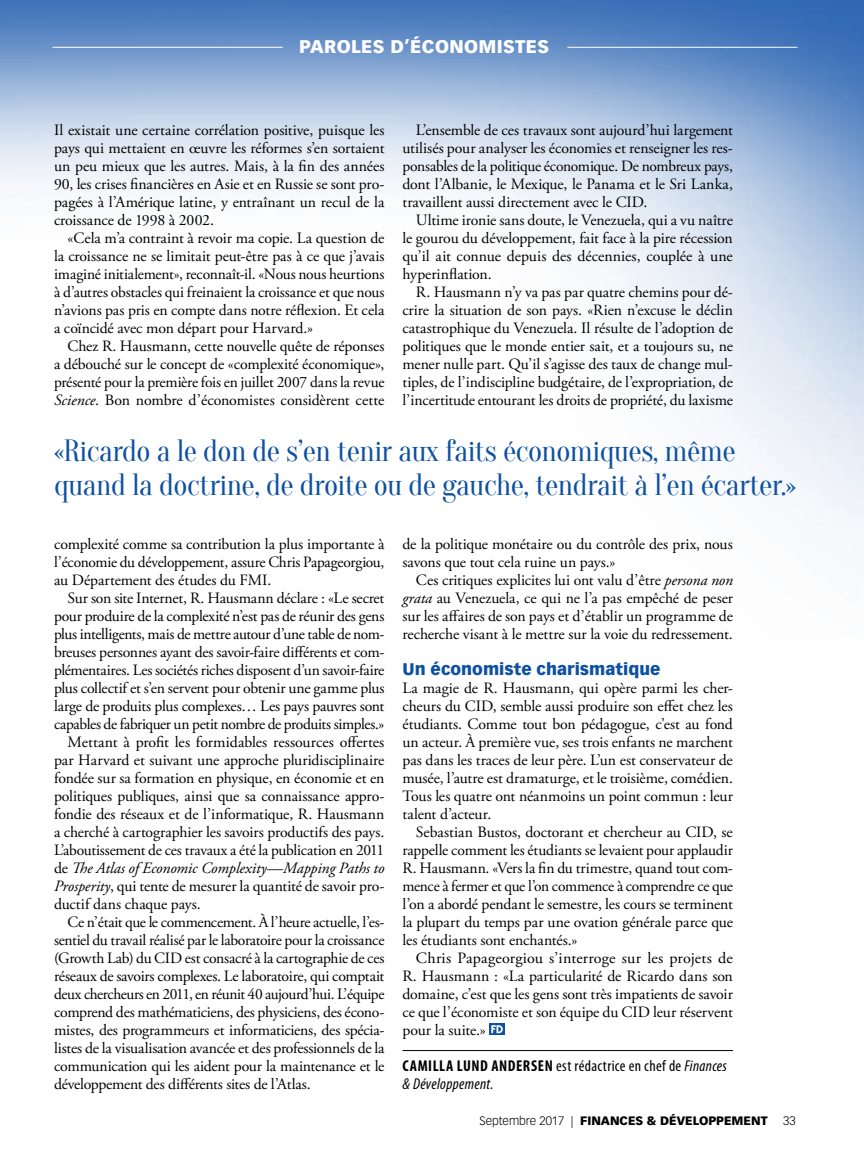
<style>
.page{position:relative;width:864px;height:1161px;background:#fff}
.page>*{position:absolute;margin:0;border:0;box-sizing:border-box;transform-origin:0 0}
.t1{font:30px/34.5px "Oranienbaum";letter-spacing:-.02em;color:#0f51a1}
.t2{font:900 18px "Vectora LT Std";letter-spacing:.02em;color:#fff}
.t3{font:900 16.5px "Vectora LT Std";color:#0f51a1}
.t4{font:15.75px/18px "Adobe Garamond Pro";letter-spacing:-.01em;color:#000;text-align:justify}
.t5{font:italic condensed 15.75px/18px "Myriad Pro";letter-spacing:.02em;color:#000}
.t6{font:15.75px "Adobe Garamond Pro";letter-spacing:-.03em;color:#000}
.t7{font:italic 15.75px "Adobe Garamond Pro";letter-spacing:-.005em;color:#000}
.t8{font:900 12px "Vectora LT Std";color:#000}
.t9{font:300 12px "Vectora LT Std";color:#000}
.s1{font-style:italic}
.s2{font-style:normal}
.s3{font-weight:700;font-style:normal}
.s4{font-weight:300}
</style>
<div class="page">
<img style="left:0;top:0;width:864px;height:533px">
<hr style="left:53px;top:47px;width:230px;height:1px;background:#fff">
<hr style="left:567px;top:47px;width:230px;height:1px;background:#fff">
<hr style="left:402px;top:1050px;width:331px;height:1px;background:#000">
<svg style="left:489px;top:1024px;width:16px;height:11px"></svg>
<svg style="left:491px;top:1025px;width:12px;height:8px"></svg>
<p class="t2" style="left:299px;top:36px;width:252px">PAROLES D’ÉCONOMISTES</p>
<p class="t4" style="left:54px;top:122px;width:332px">Il existait une certaine corrélation positive, puisque les pays qui mettaient en œuvre les réformes s’en sortaient un peu mieux que les autres. Mais, à la fin des années 90, les crises financières en Asie et en Russie se sont pro&shy;pagées à l’Amérique latine, y entraînant un recul de la croissance de 1998 à 2002.</p>
<p class="t4" style="left:54px;top:230px;width:332px;text-indent:13px">«Cela m’a contraint à revoir ma copie. La question de la croissance ne se limitait peut-être pas à ce que j’avais imaginé initialement», reconnaît-il. «Nous nous heurtions à d’autres obstacles qui freinaient la croissance et que nous n’avions pas pris en compte dans notre réflexion. Et cela a coïncidé avec mon départ pour Harvard.»</p>
<p class="t4" style="left:54px;top:338px;width:332px;text-indent:13px">Chez R. Hausmann, cette nouvelle quête de réponses a débouché sur le concept de «complexité économique», présenté pour la première fois en juillet 2007 dans la revue <span class="s1">Science</span>. Bon nombre d’économistes considèrent cette</p>
<p class="t4" style="left:402px;top:122px;width:332px;text-indent:14px">L’ensemble de ces travaux sont aujourd’hui largement utilisés pour analyser les économies et renseigner les res&shy;ponsables de la politique économique. De nombreux pays, dont l’Albanie, le Mexique, le Panama et le Sri Lanka, travaillent aussi directement avec le CID.</p>
<p class="t4" style="left:402px;top:212px;width:332px;text-indent:14px">Ultime ironie sans doute, le Venezuela, qui a vu naître le gourou du développement, fait face à la pire récession qu’il ait connue depuis des décennies, couplée à une hyperinflation.</p>
<p class="t4" style="left:402px;top:284px;width:332px;text-indent:13px">R. Hausmann n’y va pas par quatre chemins pour dé&shy;crire la situation de son pays. «Rien n’excuse le déclin catastrophique du Venezuela. Il résulte de l’adoption de politiques que le monde entier sait, et a toujours su, ne mener nulle part. Qu’il s’agisse des taux de change mul&shy;tiples, de l’indiscipline budgétaire, de l’expropriation, de l’incertitude entourant les droits de propriété, du laxisme</p>
<h1 class="t1" style="left:54px;top:434px;width:744px">«Ricardo a le don de s’en tenir aux faits économiques, même quand la doctrine, de droite ou de gauche, tendrait à l’en écarter.»</h1>
<p class="t4" style="left:54px;top:536px;width:332px">complexité comme sa contribution la plus importante à l’économie du développement, assure Chris Papageorgiou, au Département des études du FMI.</p>
<p class="t4" style="left:67px;top:590px;width:318px">Sur son site Internet, R. Hausmann déclare : «Le secret</p>
<p class="t4" style="left:54px;top:608px;width:332px">pour produire de la complexité n’est pas de réunir des gens</p>
<p class="t4" style="left:54px;top:626px;width:332px">plus intelligents, mais de mettre autour d’une table de nom-</p>
<p class="t4" style="left:54px;top:644px;width:332px">breuses personnes ayant des savoir-faire différents et com-</p>
<p class="t4" style="left:54px;top:662px;width:332px">plémentaires. Les sociétés riches disposent d’un savoir-faire</p>
<p class="t4" style="left:54px;top:680px;width:332px">plus collectif et s’en servent pour obtenir une gamme plus</p>
<p class="t4" style="left:54px;top:698px;width:332px">large de produits plus complexes… Les pays pauvres sont</p>
<p class="t4" style="left:54px;top:716px;width:332px">capables de fabriquer un petit nombre de produits simples.»</p>
<p class="t4" style="left:68px;top:734px;width:318px">Mettant à profit les formidables ressources offertes</p>
<p class="t4" style="left:54px;top:752px;width:332px">par Harvard et suivant une approche pluridisciplinaire</p>
<p class="t4" style="left:54px;top:770px;width:332px">fondée sur sa formation en physique, en économie et en</p>
<p class="t4" style="left:54px;top:788px;width:332px">politiques publiques, ainsi que sa connaissance appro-</p>
<p class="t4" style="left:54px;top:806px;width:332px">fondie des réseaux et de l’informatique, R. Hausmann</p>
<p class="t4" style="left:54px;top:824px;width:332px">a cherché à cartographier les savoirs productifs des pays.</p>
<p class="t4" style="left:54px;top:842px;width:332px">L’aboutissement de ces travaux a été la publication en 2011</p>
<p class="t7" style="left:54px;top:859px;width:332px"><span class="s2">de</span> The Atlas of Economic Complexity—Mapping Paths to</p>
<p class="t4" style="left:54px;top:878px;width:332px"><span class="s1">Prosperity</span>, qui tente de mesurer la quantité de savoir pro-</p>
<p class="t4" style="left:54px;top:896px;width:148px">ductif dans chaque pays.</p>
<p class="t4" style="left:68px;top:914px;width:318px">Ce n’était que le commencement. À l’heure actuelle, l’es-</p>
<p class="t4" style="left:54px;top:932px;width:332px">sentiel du travail réalisé par le laboratoire pour la croissance</p>
<p class="t4" style="left:54px;top:950px;width:332px">(Growth Lab) du CID est consacré à la cartographie de ces</p>
<p class="t4" style="left:54px;top:968px;width:332px">réseaux de savoirs complexes. Le laboratoire, qui comptait</p>
<p class="t6" style="left:54px;top:985px;width:332px">deux chercheurs en 2011, en réunit 40 aujourd’hui. L’équipe</p>
<p class="t4" style="left:54px;top:1004px;width:332px">comprend des mathématiciens, des physiciens, des écono-</p>
<p class="t4" style="left:54px;top:1022px;width:332px">mistes, des programmeurs et informaticiens, des spécia-</p>
<p class="t4" style="left:54px;top:1040px;width:332px">listes de la visualisation avancée et des professionnels de la</p>
<p class="t4" style="left:54px;top:1058px;width:332px">communication qui les aident pour la maintenance et le</p>
<p class="t4" style="left:54px;top:1076px;width:258px">développement des différents sites de l’Atlas.</p>
<p class="t4" style="left:402px;top:536px;width:332px">de la politique monétaire ou du contrôle des prix, nous savons que tout cela ruine un pays.»</p>
<p class="t4" style="left:402px;top:572px;width:332px;text-indent:13px">Ces critiques explicites lui ont valu d’être <span class="s1">persona non grata</span> au Venezuela, ce qui ne l’a pas empêché de peser sur les affaires de son pays et d’établir un programme de recherche visant à le mettre sur la voie du redressement.</p>
<p class="t3" style="left:402px;top:659px;width:260px">Un économiste charismatique</p>
<p class="t4" style="left:402px;top:680px;width:332px">La magie de R. Hausmann, qui opère parmi les cher&shy;cheurs du CID, semble aussi produire son effet chez les étudiants. Comme tout bon pédagogue, c’est au fond un acteur. À première vue, ses trois enfants ne marchent pas dans les traces de leur père. L’un est conservateur de musée, l’autre est dramaturge, et le troisième, comédien.<br>Tous les quatre ont néanmoins un point commun : leur talent d’acteur.</p>
<p class="t4" style="left:402px;top:824px;width:332px;text-indent:13px">Sebastian Bustos, doctorant et chercheur au CID, se rappelle comment les étudiants se levaient pour applaudir R. Hausmann. «Vers la fin du trimestre, quand tout com&shy;mence à fermer et que l’on commence à comprendre ce que l’on a abordé pendant le semestre, les cours se terminent la plupart du temps par une ovation générale parce que les étudiants sont enchantés.»</p>
<p class="t4" style="left:402px;top:950px;width:332px;text-indent:14px">Chris Papageorgiou s’interroge sur les projets de R. Hausmann : «La particularité de Ricardo dans son domaine, c’est que les gens sont très impatients de savoir ce que l’économiste et son équipe du CID leur réservent pour la suite.»</p>
<p class="t5" style="left:402px;top:1057px;width:326px"><span class="s3">CAMILLA LUND ANDERSEN</span> <span class="s2">est rédactrice en chef de</span> Finances &amp; Développement.</p>
<p class="t8" style="left:479px;top:1113px;width:290px"><span class="s4">Septembre 2017 |</span> FINANCES &amp; DÉVELOPPEMENT</p>
<p class="t9" style="left:783px;top:1114px;width:14px">33</p>
</div>
